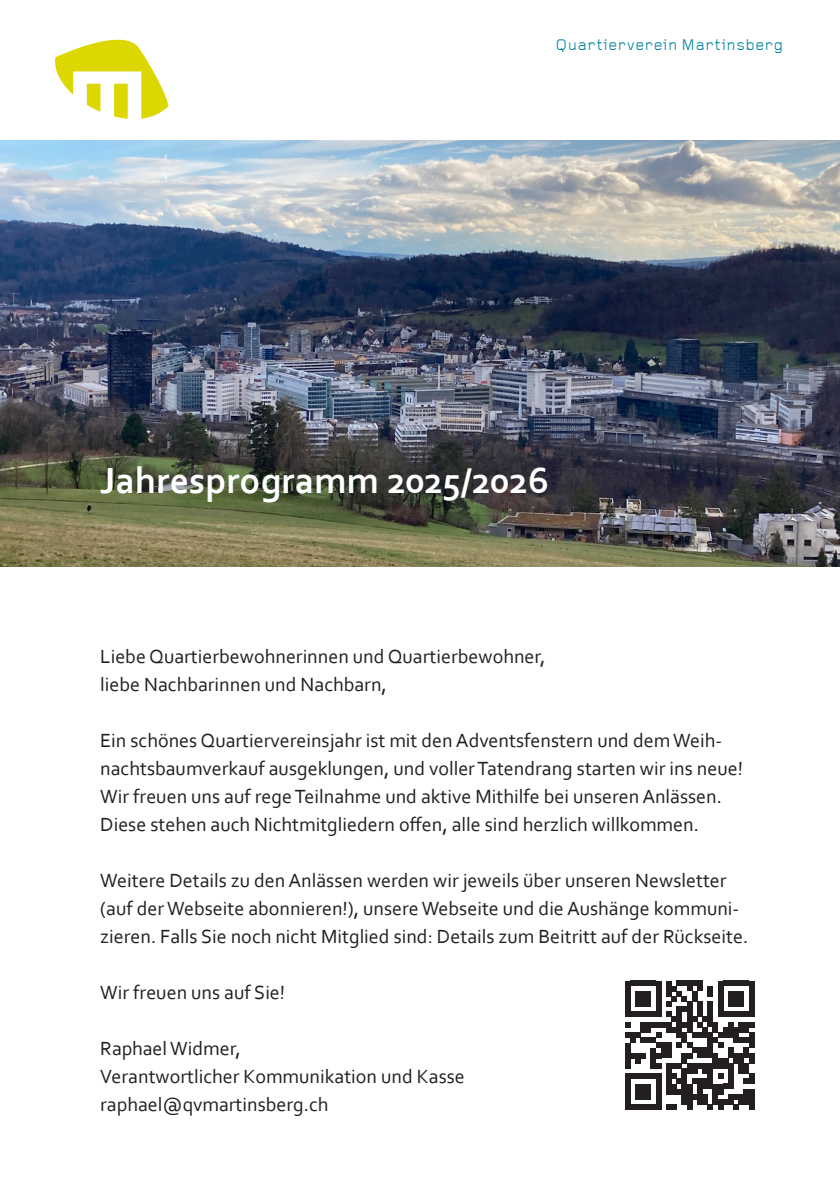
<style>
.page{position:relative;width:840px;height:1191px;background:#fff}
.page>*{position:absolute;margin:0;border:0;box-sizing:border-box;transform-origin:0 0}
.QV_Titel_gross__28_31{font:700 38px "Corbel";color:#fff}
.QV_Brieftext__9_25_12_5__BASIS{font:20px/28px "Corbel";color:#231f20}
.t1{font:16px "Gridnik";letter-spacing:.03em;color:#0083a1}
</style>
<div class="page">
<svg style="left:55px;top:40px;width:113px;height:79px"></svg>
<img style="left:0;top:140px;width:839px;height:427px">
<svg style="left:625px;top:980px;width:128px;height:129px"></svg>
<div style="left:748px;top:1037px;width:5px;height:10px;background:#231f20"></div>
<div style="left:748px;top:1053px;width:5px;height:10px;background:#231f20"></div>
<div style="left:748px;top:1073px;width:5px;height:11px;background:#231f20"></div>
<div style="left:748px;top:1089px;width:5px;height:10px;background:#231f20"></div>
<div style="left:748px;top:1099px;width:5px;height:10px;background:#231f20"></div>
<p class="t1" style="left:555px;top:37px;width:229px">Quartierverein Martinsberg</p>
<p class="QV_Titel_gross__28_31" style="left:100px;top:457px;width:450px">Jahresprogramm 2025/2026</p>
<p class="QV_Brieftext__9_25_12_5__BASIS" style="left:100px;top:642px;width:446px">Liebe Quartierbewohnerinnen und Quartierbewohner, liebe Nachbarinnen und Nachbarn,</p>
<p class="QV_Brieftext__9_25_12_5__BASIS" style="left:100px;top:726px;width:644px">Ein schönes Quartiervereinsjahr ist mit den Adventsfenstern und dem Weih&shy;nachtsbaumverkauf ausgeklungen, und voller Tatendrang starten wir ins neue!<br>Wir freuen uns auf rege Teilnahme und aktive Mithilfe bei unseren Anlässen.<br>Diese stehen auch Nichtmitgliedern offen, alle sind herzlich willkommen.</p>
<p class="QV_Brieftext__9_25_12_5__BASIS" style="left:100px;top:866px;width:649px">Weitere Details zu den Anlässen werden wir jeweils über unseren Newsletter (auf der Webseite abonnieren!), unsere Webseite und die Aushänge kommuni&shy;zieren. Falls Sie noch nicht Mitglied sind: Details zum Beitritt auf der Rückseite.</p>
<p class="QV_Brieftext__9_25_12_5__BASIS" style="left:100px;top:978px;width:186px">Wir freuen uns auf Sie!</p>
<p class="QV_Brieftext__9_25_12_5__BASIS" style="left:100px;top:1034px;width:142px">Raphael Widmer,</p>
<p class="QV_Brieftext__9_25_12_5__BASIS" style="left:100px;top:1062px;width:366px">Verantwortlicher Kommunikation und Kasse</p>
<p class="QV_Brieftext__9_25_12_5__BASIS" style="left:100px;top:1090px;width:230px">raphael@qvmartinsberg.ch</p>
</div>
